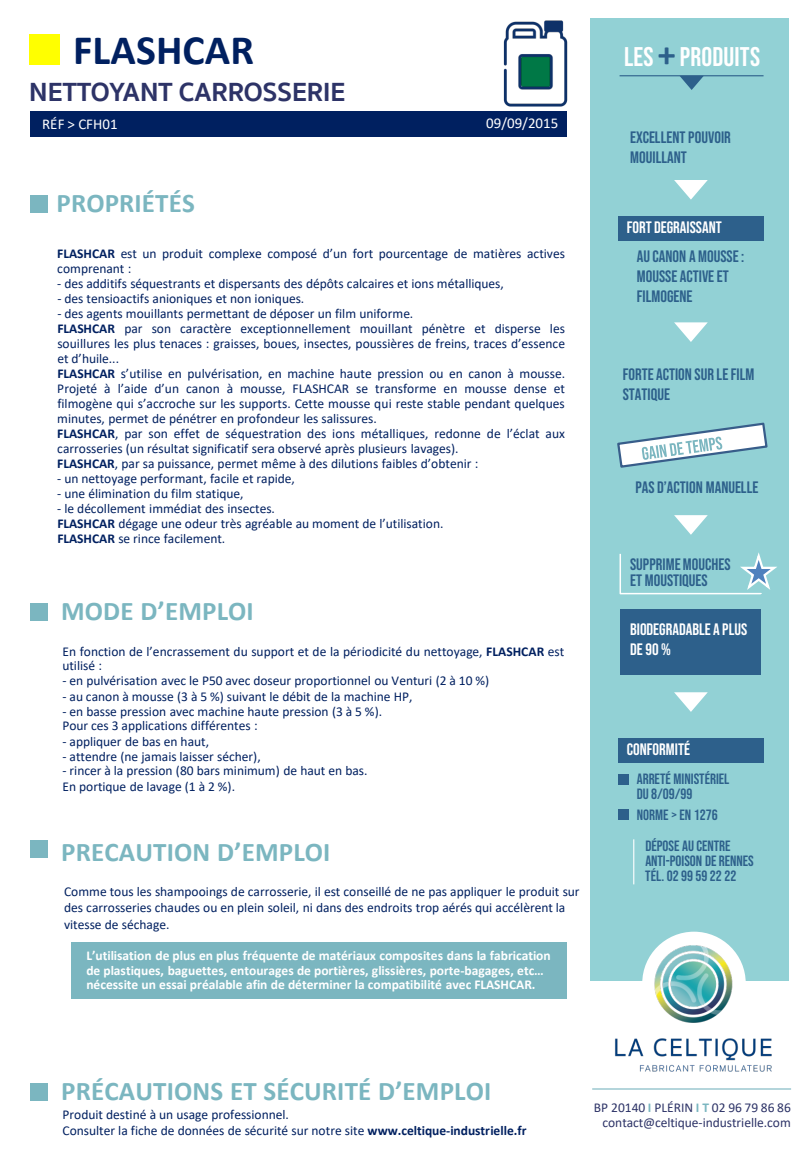
<style>
.page{position:relative;width:810px;height:1170px;background:#fff}
.page>*{position:absolute;margin:0;border:0;box-sizing:border-box;transform-origin:0 0}
.t1{font:700 42px "Calibri";letter-spacing:.005em;color:#002060}
.t2{font:700 27px "Calibri";letter-spacing:.005em;color:#7bb6c0}
.t3{font:700 27px "Sukhumvit Set";color:#2d3367}
.t4{font:27px "Bebas Neue";letter-spacing:.005em;color:#fff}
.t5{font:16.5px/19.8px "Bebas Neue";color:#2d608b}
.t6{font:16.5px/19.8px "Bebas Neue";color:#fff}
.t7{font:15px/15px "Bebas Neue";color:#2d608b}
.t8{font:15px "Calibri";color:#fff}
.t9{font:13.5px/15px "Calibri";color:#002060}
.t10{font:700 13.5px/15px "Calibri";color:#fff}
.t11{font:13.5px/15px "Calibri";color:#2d3367;text-align:right}
.s1{font-weight:700}
.s2{font-family:"Calibri";font-weight:700;font-size:36px;color:#2d608b}
.s3{font-weight:700;color:#7bb6c0}
</style>
<div class="page">
<img style="left:503px;top:20px;width:65px;height:87px">
<div style="left:590px;top:19px;width:199px;height:962px;background:#92d1d5"></div>
<div style="left:31px;top:112px;width:536px;height:25px;background:#002060"></div>
<div style="left:30px;top:34px;width:30px;height:31px;background:#ff0"></div>
<div style="left:72px;top:943px;width:495px;height:56px;background:#7bb6c0"></div>
<div style="left:30px;top:196px;width:18px;height:17px;background:#7bb6c0"></div>
<div style="left:30px;top:603px;width:17px;height:17px;background:#7bb6c0"></div>
<div style="left:30px;top:840px;width:18px;height:18px;background:#7bb6c0"></div>
<div style="left:30px;top:1083px;width:18px;height:18px;background:#7bb6c0"></div>
<hr style="left:620px;top:75px;width:144px;height:1px;background:#2d608b">
<svg style="left:680px;top:76px;width:24px;height:14px"></svg>
<svg style="left:674px;top:180px;width:34px;height:20px"></svg>
<div style="left:618px;top:216px;width:146px;height:24px;background:#2d608b"></div>
<svg style="left:674px;top:322px;width:34px;height:20px"></svg>
<svg style="left:617px;top:422px;width:151px;height:46px"></svg>
<svg style="left:674px;top:515px;width:34px;height:20px"></svg>
<div style="left:620px;top:610px;width:141px;height:65px;background:#2d608b"></div>
<svg style="left:619px;top:552px;width:158px;height:43px"></svg>
<svg style="left:674px;top:692px;width:34px;height:20px"></svg>
<div style="left:618px;top:739px;width:146px;height:24px;background:#2d608b"></div>
<div style="left:618px;top:774px;width:11px;height:11px;background:#2d608b"></div>
<div style="left:618px;top:810px;width:11px;height:10px;background:#2d608b"></div>
<hr style="left:633px;top:839px;width:1px;height:45px;background:#fff">
<hr style="left:592px;top:1088px;width:199px;height:2px;background:#7bb6c0">
<img style="left:599px;top:931px;width:190px;height:158px">
<h1 class="t1" style="left:73px;top:20px;width:183px">FLASHCAR</h1>
<p class="t3" style="left:29px;top:72px;width:318px">NETTOYANT CARROSSERIE</p>
<p class="t8" style="left:42px;top:114px;width:77px">RÉF &gt; CFH01</p>
<p class="t8" style="left:486px;top:113px;width:73px">09/09/2015</p>
<p class="t2" style="left:56px;top:184px;width:140px">PROPRIÉTÉS</p>
<p class="t9" style="left:57px;top:246px;width:509px"><span class="s1">FLASHCAR</span> est un produit complexe composé d’un fort pourcentage de matières actives comprenant :</p>
<p class="t9" style="left:57px;top:276px;width:448px">- des additifs séquestrants et dispersants des dépôts calcaires et ions métalliques,</p>
<p class="t9" style="left:57px;top:291px;width:248px">- des tensioactifs anioniques et non ioniques.</p>
<p class="t9" style="left:57px;top:306px;width:358px">- des agents mouillants permettant de déposer un film uniforme.</p>
<p class="t9" style="left:57px;top:321px;width:509px;text-align:justify"><span class="s1">FLASHCAR</span> par son caractère exceptionnellement mouillant pénètre et disperse les souillures les plus tenaces : graisses, boues, insectes, poussières de freins, traces d’essence et d’huile...</p>
<p class="t9" style="left:57px;top:366px;width:509px;text-align:justify"><span class="s1">FLASHCAR</span> s’utilise en pulvérisation, en machine haute pression ou en canon à mousse.<br>Projeté à l’aide d’un canon à mousse, FLASHCAR se transforme en mousse dense et filmogène qui s’accroche sur les supports. Cette mousse qui reste stable pendant quelques minutes, permet de pénétrer en profondeur les salissures.</p>
<p class="t9" style="left:57px;top:426px;width:509px"><span class="s1">FLASHCAR</span>, par son effet de séquestration des ions métalliques, redonne de l’éclat aux carrosseries (un résultat significatif sera observé après plusieurs lavages).</p>
<p class="t9" style="left:57px;top:456px;width:423px"><span class="s1">FLASHCAR</span>, par sa puissance, permet même à des dilutions faibles d’obtenir :</p>
<p class="t9" style="left:57px;top:471px;width:239px">- un nettoyage performant, facile et rapide,</p>
<p class="t9" style="left:57px;top:486px;width:188px">- une élimination du film statique,</p>
<p class="t9" style="left:57px;top:501px;width:219px">- le décollement immédiat des insectes.</p>
<p class="t9" style="left:57px;top:516px;width:388px"><span class="s1">FLASHCAR</span> dégage une odeur très agréable au moment de l’utilisation.</p>
<p class="t9" style="left:57px;top:531px;width:169px"><span class="s1">FLASHCAR</span> se rince facilement.</p>
<p class="t2" style="left:61px;top:592px;width:194px">MODE D’EMPLOI</p>
<p class="t9" style="left:62px;top:643px;width:503px">En fonction de l’encrassement du support et de la périodicité du nettoyage, <span class="s1">FLASHCAR</span> est utilisé :</p>
<p class="t9" style="left:62px;top:673px;width:428px">- en pulvérisation avec le P50 avec doseur proportionnel ou Venturi (2 à 10 %)</p>
<p class="t9" style="left:62px;top:688px;width:352px">- au canon à mousse (3 à 5 %) suivant le débit de la machine HP,</p>
<p class="t9" style="left:62px;top:703px;width:321px">- en basse pression avec machine haute pression (3 à 5 %).</p>
<p class="t9" style="left:62px;top:718px;width:197px">Pour ces 3 applications différentes :</p>
<p class="t9" style="left:62px;top:733px;width:148px">- appliquer de bas en haut,</p>
<p class="t9" style="left:62px;top:748px;width:200px">- attendre (ne jamais laisser sécher),</p>
<p class="t9" style="left:62px;top:763px;width:307px">- rincer à la pression (80 bars minimum) de haut en bas.</p>
<p class="t9" style="left:62px;top:778px;width:174px">En portique de lavage (1 à 2 %).</p>
<p class="t2" style="left:61px;top:833px;width:271px">PRECAUTION D’EMPLOI</p>
<p class="t9" style="left:64px;top:883px;width:517px;line-height:16.2px">Comme tous les shampooings de carrosserie, il est conseillé de ne pas appliquer le produit sur des carrosseries chaudes ou en plein soleil, ni dans des endroits trop aérés qui accélèrent la vitesse de séchage.</p>
<p class="t10" style="left:86px;top:947px;width:466px">L’utilisation de plus en plus fréquente de matériaux composites dans la fabrication de plastiques, baguettes, entourages de portières, glissières, porte-bagages, etc… nécessite un essai préalable afin de déterminer la compatibilité avec FLASHCAR.</p>
<p class="t4" style="left:624px;top:41px;width:138px">LES <span class="s2">+</span> PRODUITS</p>
<p class="t5" style="left:630px;top:127px;width:102px">EXCELLENT POUVOIR<br>MOUILLANT</p>
<p class="t6" style="left:627px;top:217px;width:96px">FORT DEGRAISSANT</p>
<p class="t5" style="left:637px;top:246px;width:109px">AU CANON A MOUSSE :<br>MOUSSE ACTIVE ET<br>FILMOGENE</p>
<p class="t5" style="left:623px;top:364px;width:133px">FORTE ACTION SUR LE FILM<br>STATIQUE</p>
<p class="t5" style="left:635px;top:477px;width:125px">PAS D’ACTION MANUELLE</p>
<p class="t5" style="left:630px;top:556px;width:102px;line-height:16.4px">SUPPRIME MOUCHES<br>ET MOUSTIQUES</p>
<p class="t6" style="left:630px;top:619px;width:119px">BIODEGRADABLE A PLUS<br>DE 90 %</p>
<p class="t6" style="left:627px;top:739px;width:65px">CONFORMITÉ</p>
<p class="t7" style="left:637px;top:771px;width:94px">ARRETÉ MINISTÉRIEL<br>DU 8/09/99</p>
<p class="t7" style="left:637px;top:807px;width:82px">NORME &gt; EN 1276</p>
<p class="t7" style="left:645px;top:838px;width:87px">DÉPOSE AU CENTRE</p>
<p class="t7" style="left:645px;top:853px;width:110px">ANTI-POISON DE RENNES</p>
<p class="t7" style="left:645px;top:868px;width:93px">TÉL. 02 99 59 22 22</p>
<p class="t2" style="left:61px;top:1072px;width:432px">PRÉCAUTIONS ET SÉCURITÉ D’EMPLOI</p>
<p class="t9" style="left:62px;top:1107px;width:228px">Produit destiné à un usage professionnel.</p>
<p class="t9" style="left:62px;top:1123px;width:466px">Consulter la fiche de données de sécurité sur notre site <span class="s1">www.celtique-industrielle.fr</span></p>
<p class="t11" style="left:594px;top:1100px;width:198px">BP 20140 <span class="s3">I</span> PLÉRIN <span class="s3">I T</span> 02 96 79 86 86 contact@celtique-industrielle.com</p>
</div>
